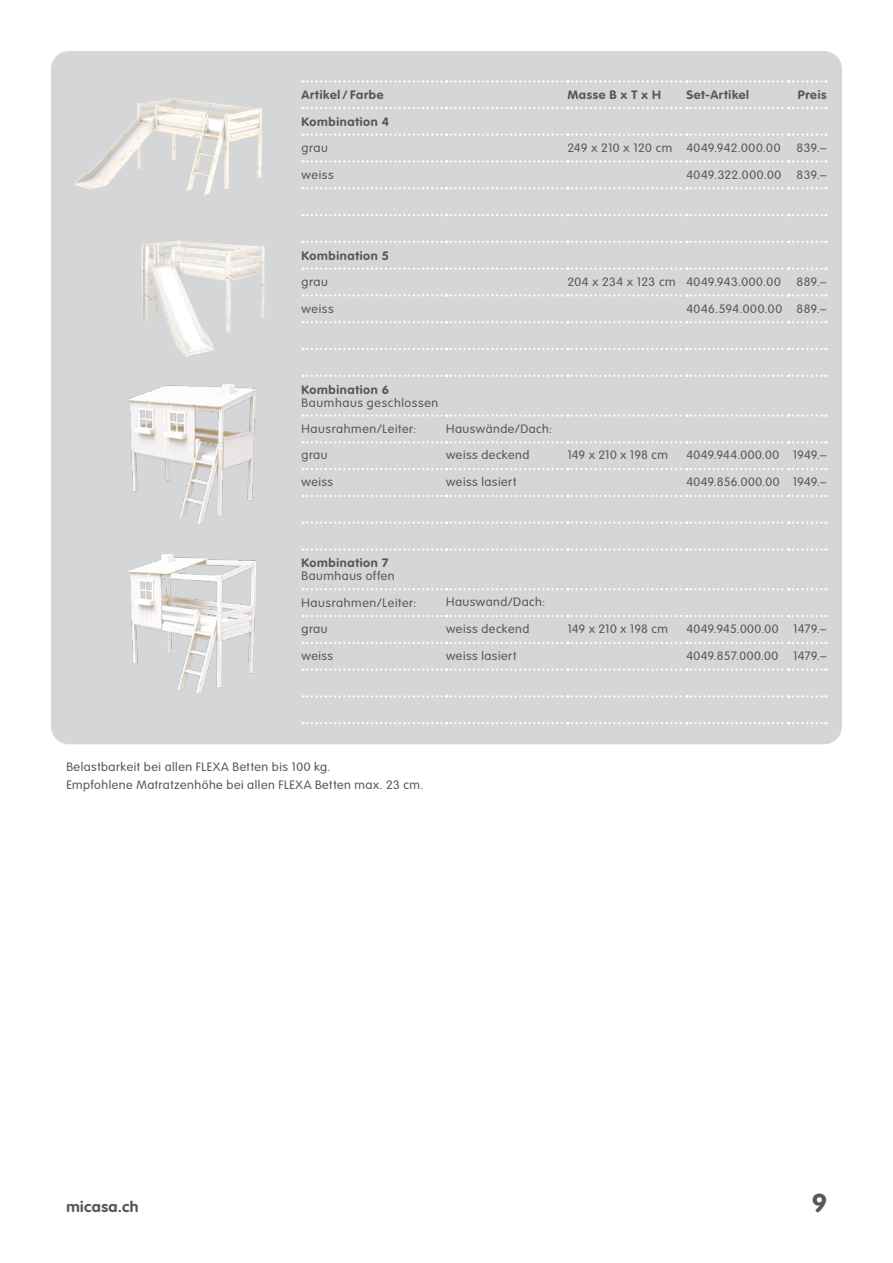
<style>
.page{position:relative;width:893px;height:1263px;background:#fff}
.page>*{position:absolute;margin:0;border:0;box-sizing:border-box;transform-origin:0 0}
.t1{font:700 25.5px "VAG Rounded Std";color:#57585a;scale:1.05 1}
.t2{font:700 15px "VAG Rounded Std";letter-spacing:.03em;color:#57585a;scale:1.05 1}
.t3{font:300 12px/26.2px "VAG Rounded Std";letter-spacing:.04em;color:#57585a;scale:1.05 1}
.t4{font:700 12px "VAG Rounded Std";letter-spacing:.05em;color:#57585a;scale:1.05 1}
.t5{font:300 12px "VAG Rounded Std";letter-spacing:.02em;color:#57585a;scale:1.05 1}
.t6{font:300 12px "VAG Rounded Std";letter-spacing:.005em;color:#57585a;scale:1.05 1}
.t7{font:300 12px "VAG Rounded Std";letter-spacing:.015em;color:#57585a;scale:1.05 1}
.t8{font:300 12px "VAG Rounded Std";letter-spacing:.01em;color:#57585a;scale:1.05 1}
</style>
<div class="page">
<div style="left:51px;top:51px;width:791px;height:693px;background:#d5d6d8;border-radius:18px"></div>
<img style="left:141px;top:240px;width:124px;height:117px">
<img style="left:128px;top:385px;width:127px;height:138px">
<img style="left:128px;top:554px;width:127px;height:139px">
<img style="left:75px;top:98px;width:187px;height:97px">
<svg style="left:303px;top:107px;width:523px;height:2px"></svg>
<svg style="left:303px;top:134px;width:523px;height:2px"></svg>
<svg style="left:303px;top:160px;width:523px;height:3px"></svg>
<svg style="left:303px;top:187px;width:523px;height:2px"></svg>
<svg style="left:303px;top:214px;width:523px;height:2px"></svg>
<svg style="left:303px;top:241px;width:523px;height:2px"></svg>
<svg style="left:303px;top:267px;width:523px;height:3px"></svg>
<svg style="left:303px;top:294px;width:523px;height:3px"></svg>
<svg style="left:303px;top:321px;width:523px;height:2px"></svg>
<svg style="left:303px;top:348px;width:523px;height:2px"></svg>
<svg style="left:303px;top:375px;width:523px;height:2px"></svg>
<svg style="left:303px;top:414px;width:523px;height:3px"></svg>
<svg style="left:303px;top:441px;width:523px;height:2px"></svg>
<svg style="left:303px;top:468px;width:523px;height:2px"></svg>
<svg style="left:303px;top:495px;width:523px;height:2px"></svg>
<svg style="left:303px;top:522px;width:523px;height:2px"></svg>
<svg style="left:303px;top:548px;width:523px;height:3px"></svg>
<svg style="left:303px;top:588px;width:523px;height:2px"></svg>
<svg style="left:303px;top:615px;width:523px;height:2px"></svg>
<svg style="left:303px;top:642px;width:523px;height:2px"></svg>
<svg style="left:303px;top:668px;width:523px;height:3px"></svg>
<svg style="left:303px;top:695px;width:523px;height:2px"></svg>
<svg style="left:303px;top:722px;width:523px;height:2px"></svg>
<svg style="left:303px;top:80px;width:523px;height:3px"></svg>
<p class="t4" style="left:302px;top:88px;width:80px">Artikel / Farbe</p>
<p class="t4" style="left:567px;top:88px;width:91px">Masse B x T x H</p>
<p class="t4" style="left:686px;top:88px;width:61px">Set-Artikel</p>
<p class="t4" style="left:798px;top:88px;width:29px">Preis</p>
<p class="t4" style="left:302px;top:114px;width:85px">Kombination 4</p>
<p class="t3" style="left:302px;top:136px;width:27px">grau</p>
<p class="t5" style="left:567px;top:141px;width:204px">249 x 210 x 120 cm 4049.942.000.00</p>
<p class="t3" style="left:797px;top:136px;width:30px">839.–</p>
<p class="t3" style="left:302px;top:162px;width:32px">weiss</p>
<p class="t3" style="left:686px;top:162px;width:92px">4049.322.000.00</p>
<p class="t3" style="left:797px;top:162px;width:30px">839.–</p>
<p class="t4" style="left:302px;top:248px;width:85px">Kombination 5</p>
<p class="t3" style="left:302px;top:269px;width:27px">grau</p>
<p class="t3" style="left:567px;top:269px;width:205px">204 x 234 x 123 cm 4049.943.000.00</p>
<p class="t3" style="left:796px;top:269px;width:30px">889.–</p>
<p class="t3" style="left:302px;top:296px;width:32px">weiss</p>
<p class="t3" style="left:686px;top:296px;width:135px">4046.594.000.00 889.–</p>
<p class="t4" style="left:302px;top:382px;width:85px">Kombination 6</p>
<p class="t3" style="left:302px;top:390px;width:132px">Baumhaus geschlossen<br>Hausrahmen/Leiter:</p>
<p class="t3" style="left:446px;top:416px;width:103px">Hauswände/Dach:</p>
<p class="t3" style="left:302px;top:442px;width:26px">grau</p>
<p class="t3" style="left:446px;top:442px;width:81px">weiss deckend</p>
<p class="t6" style="left:567px;top:448px;width:97px">149 x 210 x 198 cm</p>
<p class="t3" style="left:686px;top:442px;width:135px">4049.944.000.00 1949.–</p>
<p class="t3" style="left:302px;top:469px;width:32px">weiss</p>
<p class="t3" style="left:446px;top:469px;width:68px">weiss lasiert</p>
<p class="t7" style="left:686px;top:475px;width:135px">4049.856.000.00 1949.–</p>
<p class="t4" style="left:302px;top:556px;width:84px">Kombination 7</p>
<p class="t3" style="left:302px;top:563px;width:90px">Baumhaus offen</p>
<p class="t3" style="left:302px;top:590px;width:111px">Hausrahmen/Leiter:</p>
<p class="t3" style="left:446px;top:589px;width:96px">Hauswand/Dach:</p>
<p class="t3" style="left:302px;top:616px;width:26px">grau</p>
<p class="t3" style="left:446px;top:616px;width:81px">weiss deckend</p>
<p class="t6" style="left:567px;top:622px;width:97px">149 x 210 x 198 cm</p>
<p class="t8" style="left:686px;top:622px;width:135px">4049.945.000.00 1479.–</p>
<p class="t3" style="left:302px;top:643px;width:32px">weiss</p>
<p class="t3" style="left:446px;top:643px;width:68px">weiss lasiert</p>
<p class="t3" style="left:686px;top:643px;width:89px">4049.857.000.00</p>
<p class="t3" style="left:793px;top:643px;width:33px">1479.–</p>
<p class="t3" style="left:66px;top:758px;width:342px;line-height:18px">Belastbarkeit bei allen FLEXA Betten bis 100 kg.<br>Empfohlene Matratzenhöhe bei allen FLEXA Betten max. 23 cm.</p>
<p class="t2" style="left:66px;top:1198px;width:70px">micasa.ch</p>
<h1 class="t1" style="left:812px;top:1188px;width:16px">9</h1>
</div>
